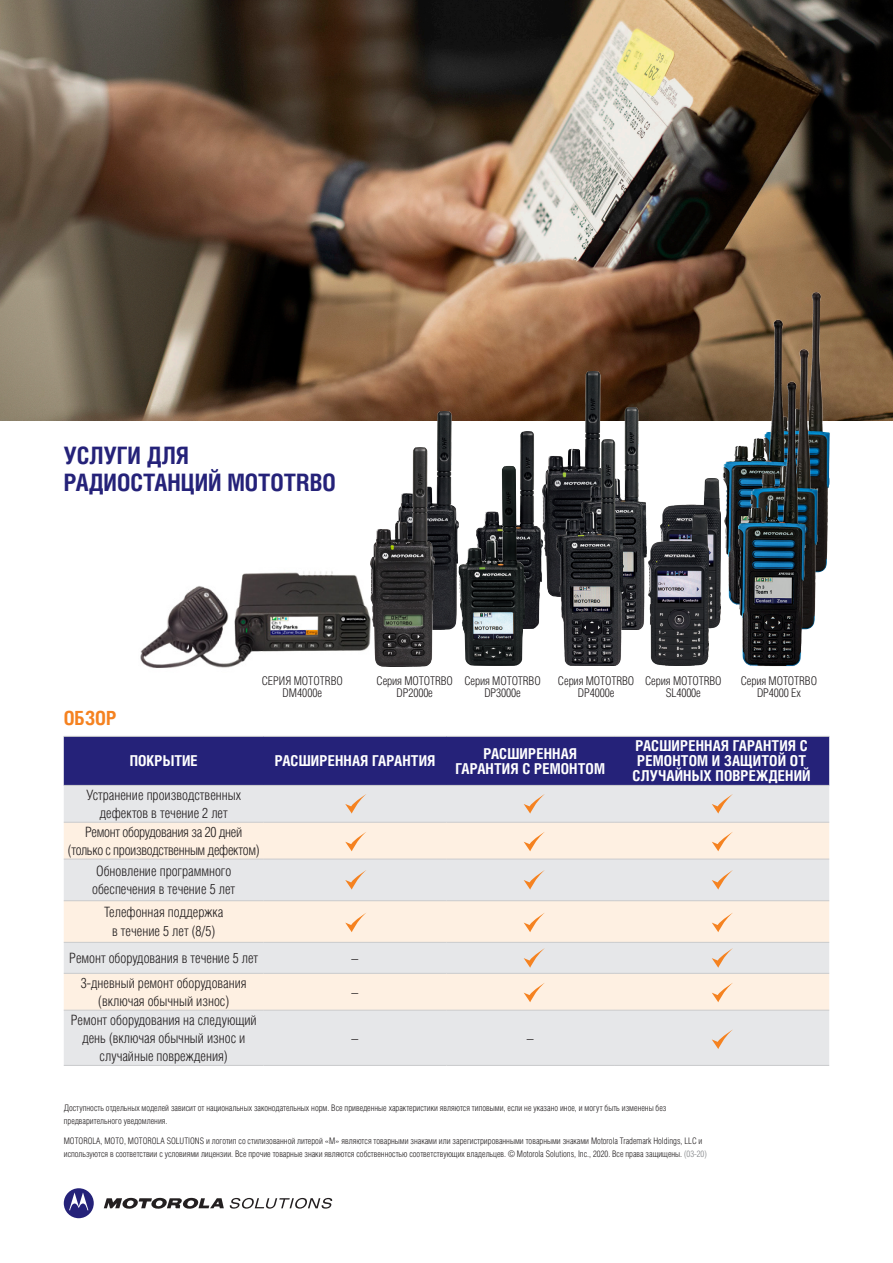
<style>
.page{position:relative;width:893px;height:1263px;background:#fff}
.page>*{position:absolute;margin:0;border:0;box-sizing:border-box;transform-origin:0 0}
.t1{font:700 24px/27px "Helios Cond";color:#252279}
.t2{font:700 19.5px "Helios Cond";color:#f58220}
.t3{font:700 15px/15px "Helios Cond";letter-spacing:.01em;color:#fff;text-align:center}
.t4{font:300 14.25px/18.3px "Helios Cond";color:#231f20;text-align:center}
.t5{font:300 14.25px/18.3px "Helios Cond";letter-spacing:-.02em;color:#231f20;text-align:center}
.t6{font:300 12px/12px "Helios Cond";letter-spacing:-.01em;color:#231f20;text-align:center}
.t7{font:300 9px/12.3px "Helios Cond";color:#231f20}
.s1{color:#808285}
</style>
<div class="page">
<img style="left:0;top:0;width:893px;height:421px">
<svg style="left:104px;top:1198px;width:120px;height:11px"></svg>
<svg style="left:64px;top:1188px;width:30px;height:30px"></svg>
<svg style="left:230px;top:1198px;width:102px;height:10px"></svg>
<div style="left:64px;top:737px;width:765px;height:48px;background:#252279"></div>
<div style="left:64px;top:786px;width:765px;height:279px;background:#e6e7e9"></div>
<svg style="left:64px;top:823px;width:765px;height:187px;background:#f4ece4"></svg>
<hr style="left:64px;top:736px;width:200px;height:1px;background:#c9cacc">
<hr style="left:264px;top:736px;width:182px;height:1px;background:#c9cacc">
<hr style="left:446px;top:736px;width:168px;height:1px;background:#c9cacc">
<hr style="left:614px;top:736px;width:215px;height:1px;background:#c9cacc">
<hr style="left:64px;top:785px;width:200px;height:1px;background:#c9cacc">
<hr style="left:264px;top:785px;width:182px;height:1px;background:#c9cacc">
<hr style="left:446px;top:785px;width:168px;height:1px;background:#c9cacc">
<hr style="left:614px;top:785px;width:215px;height:1px;background:#c9cacc">
<hr style="left:64px;top:822px;width:200px;height:1px;background:#c9cacc">
<hr style="left:264px;top:822px;width:182px;height:1px;background:#c9cacc">
<hr style="left:446px;top:822px;width:168px;height:1px;background:#c9cacc">
<hr style="left:614px;top:822px;width:215px;height:1px;background:#c9cacc">
<hr style="left:64px;top:859px;width:200px;height:1px;background:#c9cacc">
<hr style="left:264px;top:859px;width:182px;height:1px;background:#c9cacc">
<hr style="left:446px;top:859px;width:168px;height:1px;background:#c9cacc">
<hr style="left:614px;top:859px;width:215px;height:1px;background:#c9cacc">
<hr style="left:64px;top:900px;width:200px;height:1px;background:#c9cacc">
<hr style="left:264px;top:900px;width:182px;height:1px;background:#c9cacc">
<hr style="left:446px;top:900px;width:168px;height:1px;background:#c9cacc">
<hr style="left:614px;top:900px;width:215px;height:1px;background:#c9cacc">
<hr style="left:64px;top:942px;width:200px;height:1px;background:#c9cacc">
<hr style="left:264px;top:942px;width:182px;height:1px;background:#c9cacc">
<hr style="left:446px;top:942px;width:168px;height:1px;background:#c9cacc">
<hr style="left:614px;top:942px;width:215px;height:1px;background:#c9cacc">
<hr style="left:64px;top:973px;width:200px;height:1px;background:#c9cacc">
<hr style="left:264px;top:973px;width:182px;height:1px;background:#c9cacc">
<hr style="left:446px;top:973px;width:168px;height:1px;background:#c9cacc">
<hr style="left:614px;top:973px;width:215px;height:1px;background:#c9cacc">
<hr style="left:64px;top:1010px;width:200px;height:1px;background:#c9cacc">
<hr style="left:264px;top:1010px;width:182px;height:1px;background:#c9cacc">
<hr style="left:446px;top:1010px;width:168px;height:1px;background:#c9cacc">
<hr style="left:614px;top:1010px;width:215px;height:1px;background:#c9cacc">
<hr style="left:64px;top:1065px;width:200px;height:1px;background:#c9cacc">
<hr style="left:264px;top:1065px;width:182px;height:1px;background:#c9cacc">
<hr style="left:446px;top:1065px;width:168px;height:1px;background:#c9cacc">
<hr style="left:614px;top:1065px;width:215px;height:1px;background:#c9cacc">
<svg style="left:345px;top:912px;width:21px;height:20px"></svg>
<svg style="left:524px;top:912px;width:21px;height:20px"></svg>
<svg style="left:712px;top:912px;width:21px;height:20px"></svg>
<svg style="left:345px;top:794px;width:21px;height:19px"></svg>
<svg style="left:524px;top:948px;width:21px;height:20px"></svg>
<svg style="left:712px;top:948px;width:21px;height:20px"></svg>
<svg style="left:345px;top:832px;width:21px;height:19px"></svg>
<svg style="left:524px;top:983px;width:21px;height:19px"></svg>
<svg style="left:712px;top:1029px;width:21px;height:20px"></svg>
<svg style="left:345px;top:870px;width:21px;height:20px"></svg>
<svg style="left:524px;top:870px;width:21px;height:20px"></svg>
<svg style="left:712px;top:870px;width:21px;height:20px"></svg>
<img style="left:759px;top:284px;width:85px;height:137px">
<img style="left:722px;top:314px;width:87px;height:291px">
<img style="left:395px;top:411px;width:63px;height:218px">
<img style="left:543px;top:371px;width:65px;height:226px">
<img style="left:581px;top:407px;width:65px;height:222px">
<img style="left:556px;top:439px;width:66px;height:227px">
<img style="left:746px;top:341px;width:85px;height:287px">
<img style="left:738px;top:376px;width:72px;height:291px">
<img style="left:509px;top:431px;width:33px;height:198px">
<img style="left:458px;top:466px;width:64px;height:200px">
<img style="left:662px;top:478px;width:58px;height:151px">
<img style="left:649px;top:515px;width:60px;height:150px">
<img style="left:140px;top:564px;width:231px;height:104px">
<img style="left:371px;top:448px;width:63px;height:219px">
<svg style="left:524px;top:832px;width:21px;height:19px"></svg>
<svg style="left:524px;top:794px;width:21px;height:19px"></svg>
<svg style="left:712px;top:832px;width:21px;height:19px"></svg>
<svg style="left:712px;top:794px;width:21px;height:19px"></svg>
<svg style="left:712px;top:983px;width:21px;height:19px"></svg>
<p class="t1" style="left:64px;top:442px;width:273px">УСЛУГИ ДЛЯ<br>РАДИОСТАНЦИЙ MOTOTRBO</p>
<p class="t2" style="left:64px;top:704px;width:54px">ОБЗОР</p>
<p class="t6" style="left:262px;top:674px;width:83px">СЕРИЯ MOTOTRBO<br>DM4000e</p>
<p class="t6" style="left:464px;top:674px;width:78px">Серия MOTOTRBO<br>DP3000e</p>
<p class="t6" style="left:645px;top:674px;width:78px">Серия MOTOTRBO<br>SL4000e</p>
<p class="t6" style="left:741px;top:674px;width:78px">Серия MOTOTRBO<br>DP4000 Ex</p>
<p class="t6" style="left:377px;top:674px;width:78px">Серия MOTOTRBO<br>DP2000e</p>
<p class="t6" style="left:558px;top:674px;width:78px">Серия MOTOTRBO<br>DP4000e</p>
<p class="t3" style="left:130px;top:753px;width:69px">ПОКРЫТИЕ</p>
<p class="t3" style="left:275px;top:753px;width:162px">РАСШИРЕННАЯ ГАРАНТИЯ</p>
<p class="t3" style="left:455px;top:746px;width:151px">РАСШИРЕННАЯ<br>ГАРАНТИЯ С РЕМОНТОМ</p>
<p class="t3" style="left:633px;top:738px;width:180px">РАСШИРЕННАЯ ГАРАНТИЯ С<br>РЕМОНТОМ И ЗАЩИТОЙ ОТ<br>СЛУЧАЙНЫХ ПОВРЕЖДЕНИЙ</p>
<p class="t4" style="left:86px;top:785px;width:156px">Устранение производственных дефектов в течение 2 лет</p>
<p class="t5" style="left:68px;top:822px;width:193px">Ремонт оборудования за 20 дней (только с производственным дефектом)</p>
<p class="t4" style="left:92px;top:862px;width:145px;text-align:left">Обновление программного обеспечения в течение 5 лет</p>
<p class="t4" style="left:104px;top:903px;width:121px">Телефонная поддержка в течение 5 лет (8/5)</p>
<p class="t4" style="left:69px;top:949px;width:191px">Ремонт оборудования в течение 5 лет</p>
<p class="t4" style="left:352px;top:949px;width:8px">–</p>
<p class="t4" style="left:81px;top:973px;width:167px">3-дневный ремонт оборудования (включая обычный износ)</p>
<p class="t4" style="left:352px;top:983px;width:8px">–</p>
<p class="t4" style="left:71px;top:1010px;width:188px">Ремонт оборудования на следующий день (включая обычный износ и случайные повреждения)</p>
<p class="t4" style="left:352px;top:1029px;width:8px">–</p>
<p class="t4" style="left:527px;top:1029px;width:8px">–</p>
<p class="t7" style="left:64px;top:1102px;width:604px">Доступность отдельных моделей зависит от национальных законодательных норм. Все приведенные характеристики являются типовыми, если не указано иное, и могут быть изменены без предварительного уведомления.</p>
<p class="t7" style="left:64px;top:1135px;width:645px">MOTOROLA, MOTO, MOTOROLA SOLUTIONS и логотип со стилизованной литерой «М» являются товарными знаками или зарегистрированными товарными знаками Motorola Trademark Holdings, LLC и используются в соответствии с условиями лицензии. Все прочие товарные знаки являются собственностью соответствующих владельцев. © Motorola Solutions, Inc., 2020. Все права защищены. <span class="s1">(03-20)</span></p>
</div>
